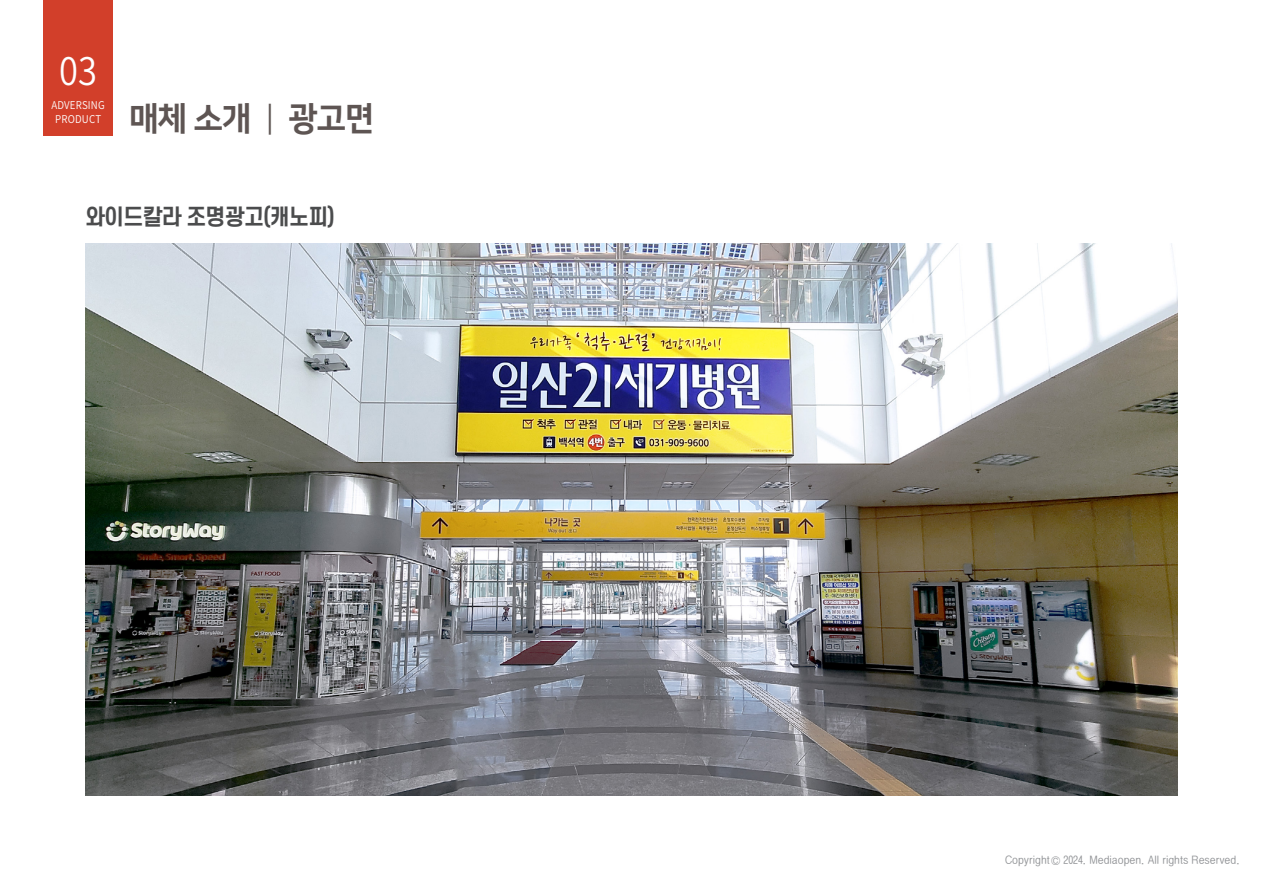
<style>
.page{position:relative;width:1263px;height:893px;background:#fff}
.page>*{position:absolute;margin:0;border:0;box-sizing:border-box;transform-origin:0 0}
.t1{font:600 37.95px "Noto Sans CJ Kkr";color:#fff;scale:.91 1}
.t2{font:33px "Nanum Square EB";letter-spacing:-.02em;color:#5e5553}
.t3{font:700 21.75px "S Core Dream 6";letter-spacing:-.04em;color:#4b4c4d;scale:.96 1}
.t4{font:10.8px "YDVYGO530";color:#939598}
.t5{font:600 10.8px/13.5px "Noto Sans CJ Kkr";letter-spacing:.02em;color:#fff;text-align:center;scale:.91 1}
.s1{font-family:"Nanum Square R"}
.s2{font-family:"Nanum Gothic"}
</style>
<div class="page">
<div style="left:44px;top:0;width:69px;height:135px;background:#d23f2a"></div>
<img style="left:85px;top:244px;width:1093px;height:551px">
<h1 class="t1" style="left:59px;top:50px;width:43px">03</h1>
<p class="t5" style="left:51px;top:99px;width:60px">ADVERSING<br>PRODUCT</p>
<p class="t2" style="left:129px;top:101px;width:247px">매체 소개 <span class="s1">|</span> 광고면</p>
<p class="t3" style="left:85px;top:201px;width:262px">와이드칼라 조명광고(캐노피)</p>
<p class="t4" style="left:1005px;top:853px;width:236px">Copyright<span class="s2">©</span> 2024. Mediaopen. All rights Reserved.</p>
</div>
